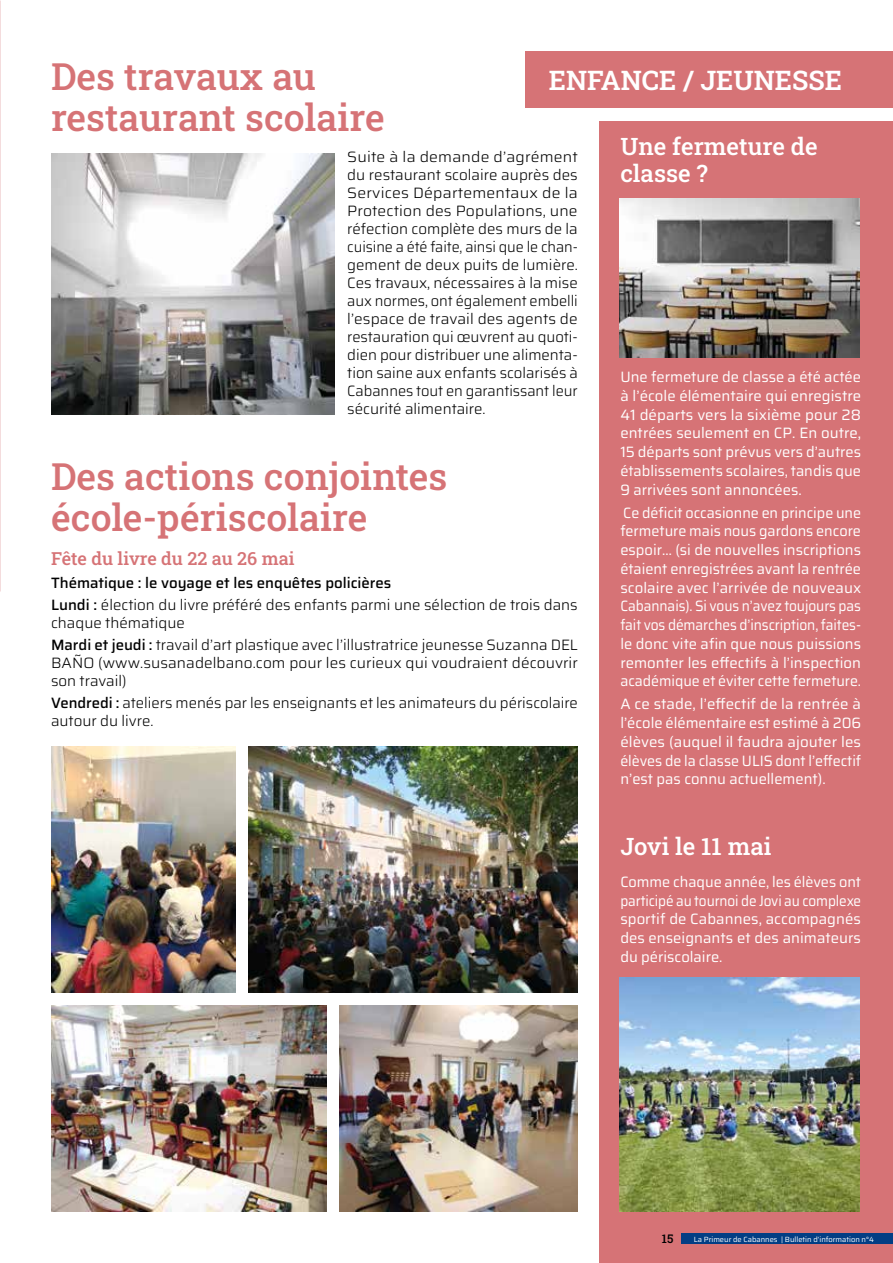
<style>
.page{position:relative;width:893px;height:1263px;background:#fff}
.page>*{position:absolute;margin:0;border:0;box-sizing:border-box;transform-origin:0 0}
.t1{font:37.5px/40.5px "Roboto Slab";color:#d67376}
.t2{font:27px "Roboto Slab";color:#fff}
.t3{font:24px/27px "Roboto Slab";color:#fff}
.t4{font:18px "Roboto Slab";color:#d67376}
.t5{font:300 15px/18px "Saira";color:#000;text-align:justify;scale:1.05 1}
.t6{font:15px/18.8px "Saira";color:#fff;text-align:justify}
.t7{font:300 15px/22.2px "Saira";color:#000}
.t8{font:15px/18.8px "Saira";color:#fff;text-align:justify;scale:.95 1}
.t9{font:15px/18.8px "Saira";color:#fff;text-align:justify;scale:.96 1}
.t10{font:12px "Roboto Slab";color:#000}
.t11{font:7.5px "Saira";color:#fff}
.s1{font-weight:500}
</style>
<div class="page">
<div style="left:525px;top:51px;width:368px;height:57px;background:#d67376"></div>
<div style="left:599px;top:121px;width:294px;height:1142px;background:#d67376"></div>
<img style="left:51px;top:154px;width:283px;height:260px">
<img style="left:51px;top:746px;width:185px;height:246px">
<img style="left:51px;top:1005px;width:276px;height:207px">
<img style="left:340px;top:1005px;width:238px;height:207px">
<img style="left:248px;top:746px;width:330px;height:246px">
<div style="left:682px;top:1233px;width:211px;height:11px;background:#023e84"></div>
<img style="left:619px;top:198px;width:241px;height:160px">
<img style="left:619px;top:978px;width:241px;height:234px">
<h1 class="t1" style="left:51px;top:55px;width:335px">Des travaux au restaurant scolaire</h1>
<p class="t5" style="left:347px;top:147px;width:221px">Suite à la demande d’agrément du restaurant scolaire auprès des Services Départementaux de la Protection des Populations, une réfection complète des murs de la cuisine a été faite, ainsi que le chan&shy;gement de deux puits de lumière.<br>Ces travaux, nécessaires à la mise aux normes, ont également embelli l’espace de travail des agents de restauration qui œuvrent au quoti&shy;dien pour distribuer une alimenta&shy;tion saine aux enfants scolarisés à Cabannes tout en garantissant leur sécurité alimentaire.</p>
<h2 class="t2" style="left:549px;top:62px;width:295px">ENFANCE / JEUNESSE</h2>
<h3 class="t3" style="left:620px;top:132px;width:199px">Une fermeture de classe ?</h3>
<p class="t6" style="left:620px;top:367px;width:242px">Une fermeture de classe a été actée à l’école élémentaire qui enregistre 41 départs vers la sixième pour 28 entrées seulement en CP. En outre, 15 départs sont prévus vers d’autres établissements scolaires, tandis que 9 arrivées sont annoncées.</p>
<p class="t8" style="left:620px;top:502px;width:255px">Ce déficit occasionne en principe une fermeture mais nous gardons encore espoir… (si de nouvelles inscriptions étaient enregistrées avant la rentrée scolaire avec l’arrivée de nouveaux Cabannais). Si vous n’avez toujours pas fait vos démarches d’inscription, faites&shy;le donc vite afin que nous puissions remonter les effectifs à l’inspection académique et éviter cette fermeture.</p>
<p class="t6" style="left:620px;top:694px;width:242px">A ce stade, l’effectif de la rentrée à l’école élémentaire est estimé à 206 élèves (auquel il faudra ajouter les élèves de la classe ULIS dont l’effectif n’est pas connu actuellement).</p>
<h1 class="t1" style="left:51px;top:456px;width:398px">Des actions conjointes école-périscolaire</h1>
<p class="t4" style="left:51px;top:546px;width:245px">Fête du livre du 22 au 26 mai</p>
<p class="t7" style="left:51px;top:571px;width:528px"><span class="s1">Thématique : le voyage et les enquêtes policières<br>Lundi :</span> élection du livre préféré des enfants parmi une sélection de trois dans</p>
<p class="t7" style="left:51px;top:611px;width:528px">chaque thématique<br><span class="s1">Mardi et jeudi :</span> travail d’art plastique avec l’illustratrice jeunesse Suzanna DEL</p>
<p class="t7" style="left:51px;top:653px;width:528px;line-height:18px">BAÑO (www.susanadelbano.com pour les curieux qui voudraient découvrir son travail)</p>
<p class="t7" style="left:51px;top:693px;width:528px;line-height:18px"><span class="s1">Vendredi :</span> ateliers menés par les enseignants et les animateurs du périscolaire autour du livre.</p>
<h3 class="t3" style="left:620px;top:833px;width:153px">Jovi le 11 mai</h3>
<p class="t9" style="left:620px;top:872px;width:252px">Comme chaque année, les élèves ont participé au tournoi de Jovi au complexe sportif de Cabannes, accompagnés des enseignants et des animateurs du périscolaire.</p>
<p class="t10" style="left:662px;top:1231px;width:13px">15</p>
<p class="t11" style="left:694px;top:1233px;width:182px">La Primeur de Cabannes | Bulletin d’information n°4</p>
</div>
